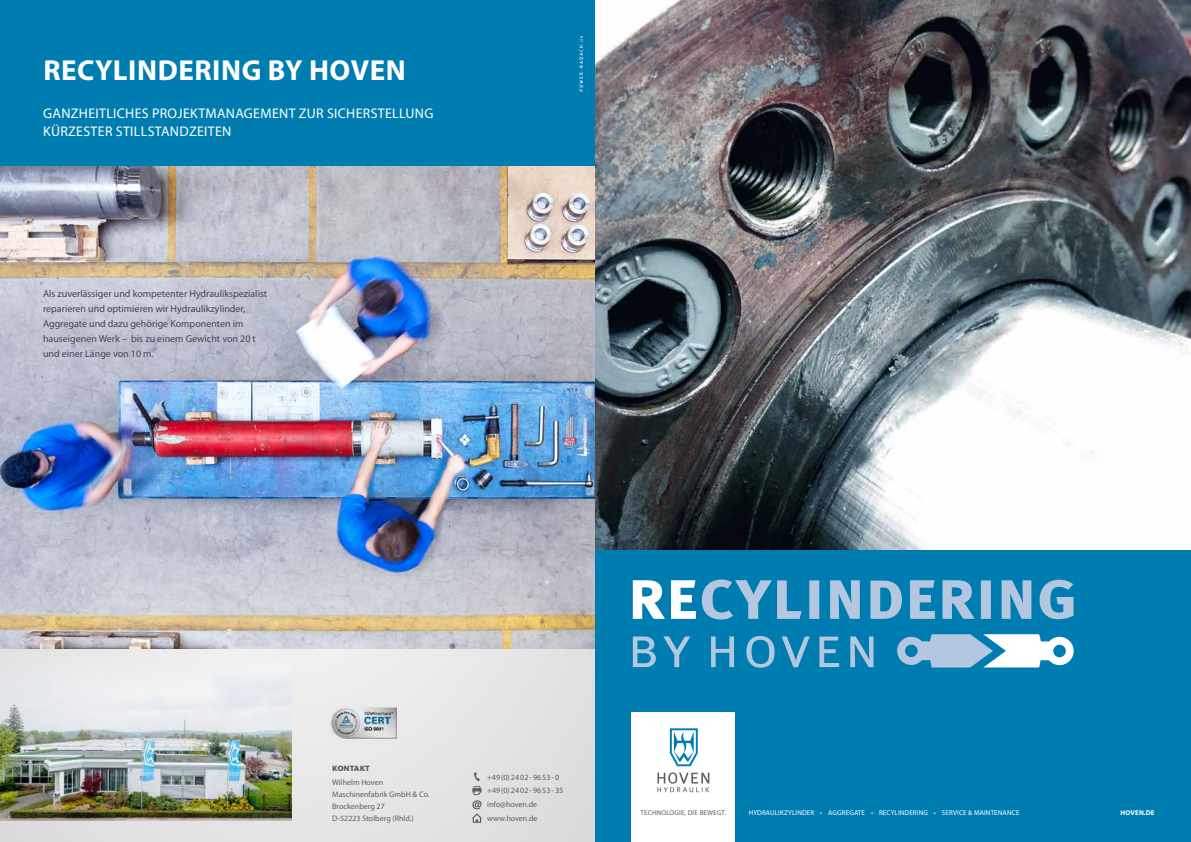
<style>
.page{position:relative;width:1191px;height:842px;background:#fff}
.page>*{position:absolute;margin:0;border:0;box-sizing:border-box;transform-origin:0 0}
.t1{font:700 29px "Myriad Pro";letter-spacing:.02em;color:#fff}
.t2{font:14px/18px "Myriad Pro";letter-spacing:.02em;color:#fff}
.t3{font:10px/15px "Myriad Pro";color:#41474b}
.t4{font:8px/12px "Myriad Pro";color:#586060}
.t5{font:900 8px "Kievit";color:#586060}
.t6{font:7px "Myriad Pro";letter-spacing:.02em;color:#fff}
.t7{font:7px "Myriad Pro";letter-spacing:.02em;color:#586060}
.t8{font:700 7px "Myriad Pro";letter-spacing:.02em;color:#fff}
</style>
<div class="page">
<div style="left:0;top:0;width:595px;height:842px;background:#e5e4e5"></div>
<div style="left:0;top:0;width:595px;height:648px;background:#007db0"></div>
<img style="left:0;top:166px;width:595px;height:482px">
<div style="left:595px;top:539px;width:596px;height:303px;background:#007db0"></div>
<div style="left:631px;top:713px;width:104px;height:129px;background:#fff"></div>
<svg style="left:670px;top:728px;width:28px;height:38px"></svg>
<svg style="left:657px;top:772px;width:52px;height:20px"></svg>
<img style="left:595px;top:0;width:596px;height:549px">
<svg style="left:471px;top:772px;width:11px;height:51px"></svg>
<img style="left:0;top:648px;width:292px;height:173px">
<svg style="left:579px;top:36px;width:4px;height:55px"></svg>
<img style="left:331px;top:707px;width:66px;height:32px">
<svg style="left:702px;top:579px;width:371px;height:40px"></svg>
<svg style="left:633px;top:580px;width:63px;height:39px"></svg>
<svg style="left:633px;top:636px;width:240px;height:32px"></svg>
<svg style="left:897px;top:634px;width:176px;height:33px"></svg>
<h1 class="t1" style="left:43px;top:54px;width:364px">RECYLINDERING BY HOVEN</h1>
<h2 class="t2" style="left:43px;top:104px;width:392px">GANZHEITLICHES PROJEKTMANAGEMENT ZUR SICHERSTELLUNG<br>KÜRZESTER STILLSTANDZEITEN</h2>
<p class="t3" style="left:43px;top:286px;width:226px">Als zuverlässiger und kompetenter Hydraulikspezialist reparieren und optimieren wir Hydraulikzylinder, Aggregate und dazu gehörige Komponenten im hauseigenen Werk – bis zu einem Gewicht von 20 t und einer Länge von 10 m.</p>
<p class="t5" style="left:332px;top:763px;width:39px">KONTAKT</p>
<p class="t4" style="left:332px;top:776px;width:99px">Wilhelm Hoven<br>Maschinenfabrik GmbH &amp; Co.<br>Brockenberg 27<br>D-52223 Stolberg (Rhld.)</p>
<p class="t4" style="left:487px;top:770px;width:78px;line-height:13.7px">+49 (0) 24 02 - 96 53 - 0 +49 (0) 24 02 - 96 53 - 35 info@hoven.de www.hoven.de</p>
<p class="t7" style="left:640px;top:808px;width:87px">TECHNOLOGIE, DIE BEWEGT.</p>
<p class="t6" style="left:748px;top:808px;width:272px">HYDRAULIKZYLINDER • AGGREGATE • RECYLINDERING • SERVICE &amp; MAINTENANCE</p>
<p class="t8" style="left:1120px;top:809px;width:36px">HOVEN.DE</p>
</div>
